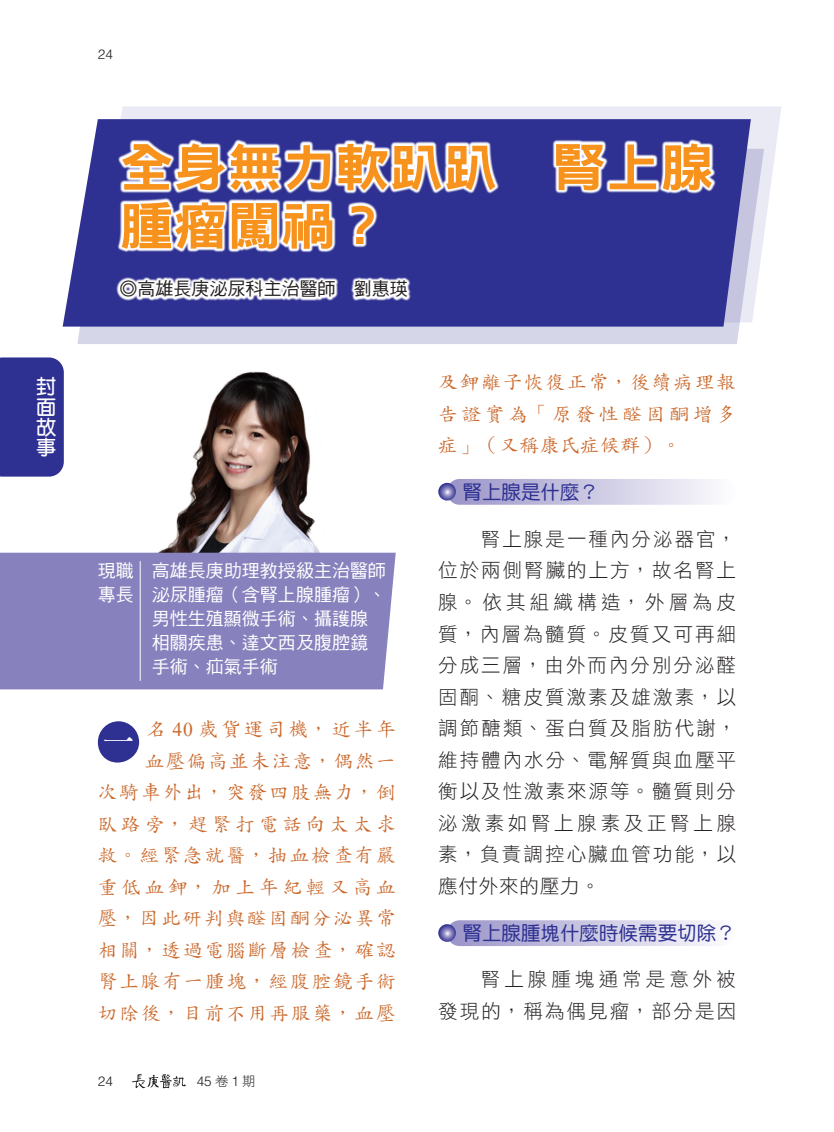
<style>
.page{position:relative;width:834px;height:1132px;background:#fff}
.page>*{position:absolute;margin:0;border:0;box-sizing:border-box;transform-origin:0 0}
.t1{font:51.3px/58.5px "DF Hei Std W9";color:#f7931d;scale:1.05 1}
.t2{font:31.5px "DF Ming Std W9";color:#fff}
.t3{font:700 20.25px/20.2px "AR Yuan B5";color:#fff;text-align:justify}
.t4{font:19.5px/31.5px "DF Kai Shu Std W5";letter-spacing:.11em;color:#cb692c;text-align:right}
.t5{font:19.5px/31.5px "DF Hei Std W3";letter-spacing:.11em;color:#231f20;text-align:justify}
.t6{font:19.5px/31.5px "DF Hei Std W3";letter-spacing:.21em;color:#231f20;text-align:right}
.t7{font:19.5px "DF Yuan Std W5";color:#2e3092}
.t8{font:18px "DF Hei Std W5";color:#fff}
.t9{font:18px "DF Hei Std W5";color:#231f20}
.t10{font:300 13.5px "Helvetica LT Std";color:#231f20}
.s1{font-family:"Times New Roman"}
.s2{font-family:"DF Hei Std W3";font-weight:400}
</style>
<div class="page">
<div style="left:121px;top:106px;width:660px;height:74px;background:#eaeaf4"></div>
<svg style="left:72px;top:149px;width:699px;height:195px;background:#d7d7e9"></svg>
<svg style="left:62px;top:119px;width:698px;height:207px;background:#4f51a3"></svg>
<div style="left:0;top:357px;width:64px;height:119px;background:#2e3092"></div>
<div style="left:98px;top:721px;width:41px;height:41px;background:#2e3092;border-radius:50%"></div>
<div style="left:446px;top:479px;width:290px;height:25px;background:linear-gradient(to right,#9792c6,#fefefe);border-radius:13px"></div>
<svg style="left:438px;top:482px;width:18px;height:18px"></svg>
<div style="left:446px;top:919px;width:290px;height:26px;background:linear-gradient(to right,#9b95c8,#fcfcfd);border-radius:13px"></div>
<svg style="left:438px;top:923px;width:18px;height:18px"></svg>
<svg style="left:116px;top:140px;width:599px;height:161px;fill:#2e3092"></svg>
<img style="left:159px;top:371px;width:160px;height:181px">
<div style="left:0;top:552px;width:396px;height:137px;background:#8781bd"></div>
<hr style="left:140px;top:561px;width:1px;height:119px;background:#fff">
<svg style="left:132px;top:1074px;width:54px;height:13px"></svg>
<p class="t3" style="left:36px;top:376px;width:21px">封面故事</p>
<p class="t10" style="left:98px;top:46px;width:17px">24</p>
<h1 class="t1" style="left:119px;top:137px;width:567px">全身無力軟趴趴　腎上腺腫瘤闖禍？</h1>
<p class="t9" style="left:119px;top:279px;width:289px">◎高雄長庚泌尿科主治醫師　劉惠瑛</p>
<p class="t8" style="left:98px;top:560px;width:289px">現職 高雄長庚助理教授級主治醫師</p>
<p class="t8" style="left:98px;top:584px;width:289px">專長 泌尿腫瘤（含腎上腺腫瘤）、</p>
<p class="t8" style="left:152px;top:608px;width:217px">男性生殖顯微手術、攝護腺</p>
<p class="t8" style="left:152px;top:632px;width:217px">相關疾患、達文西及腹腔鏡</p>
<p class="t8" style="left:152px;top:656px;width:127px">手術、疝氣手術</p>
<p class="t4" style="left:98px;top:712px;width:299px">名 <span class="s1">40</span> 歲貨運司機，近半年<br>血壓偏高並未注意，偶然一<br>次騎車外出，突發四肢無力，倒臥路旁，趕緊打電話向太太求救。經緊急就醫，抽血檢查有嚴重低血鉀，加上年紀輕又高血壓，因此研判與醛固酮分泌異常相關，透過電腦斷層檢查，確認腎上腺有一腫塊，經腹腔鏡手術切除後，目前不用再服藥，血壓</p>
<h2 class="t2" style="left:103px;top:724px;width:33px">一</h2>
<p class="t10" style="left:98px;top:1072px;width:17px">24</p>
<p class="t10" style="left:197px;top:1072px;width:60px">45<span class="s2">卷</span>1<span class="s2">期</span></p>
<p class="t4" style="left:438px;top:366px;width:299px;text-align:justify">及鉀離子恢復正常，後續病理報告證實為「原發性醛固酮增多症」（又稱康氏症候群）。</p>
<p class="t7" style="left:462px;top:481px;width:138px">腎上腺是什麼？</p>
<p class="t5" style="left:438px;top:522px;width:299px;text-indent:43px">腎上腺是一種內分泌器官，位於兩側腎臟的上方，故名腎上腺。依其組織構造，外層為皮質，內層為髓質。皮質又可再細分成三層，由外而內分別分泌醛固酮、糖皮質激素及雄激素，以調節醣類、蛋白質及脂肪代謝，維持體內水分、電解質與血壓平衡以及性激素來源等。髓質則分泌激素如腎上腺素及正腎上腺素，負責調控心臟血管功能，以應付外來的壓力。</p>
<p class="t7" style="left:462px;top:922px;width:274px">腎上腺腫塊什麼時候需要切除？</p>
<p class="t6" style="left:438px;top:963px;width:299px">腎上腺腫塊通常是意外被<br>發現的，稱為偶見瘤，部分是因</p>
</div>
